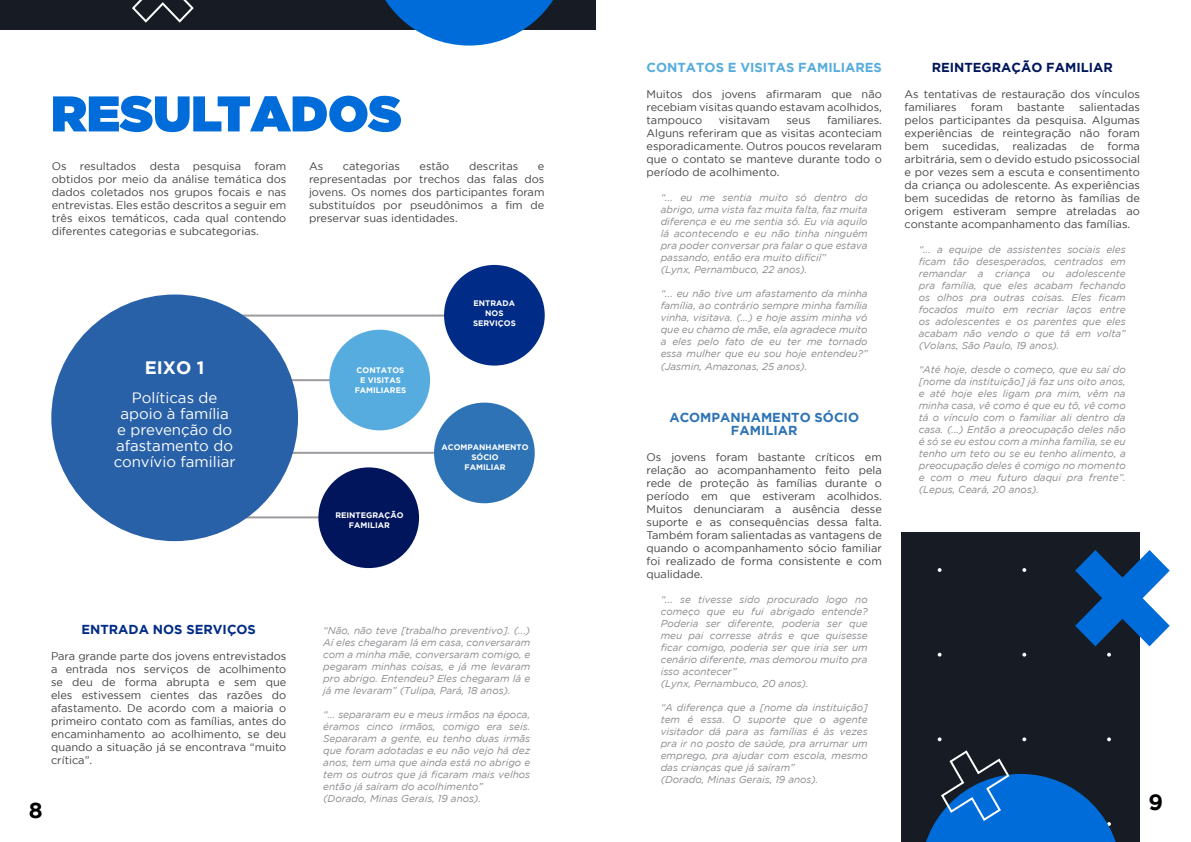
<style>
.page{position:relative;width:1191px;height:842px;background:#fff}
.page>*{position:absolute;margin:0;border:0;box-sizing:border-box;transform-origin:0 0}
.t1{font:900 50px "Gotham";color:#006cda}
.t2{font:700 22px "Gotham";color:#000}
.t3{font:700 18px "Gotham";color:#fff}
.t4{font:15px/16px "Gotham";color:#fff;text-align:center}
.t5{font:700 13px/13px "Gotham";color:#2d73b5;text-align:center}
.t6{font:700 13px "Gotham";color:#56acde}
.t7{font:700 13px "Gotham";color:#00155c}
.t8{font:700 13px "Gotham";color:#002b86}
.t9{font:11px/13px "Gotham";color:#434141;text-align:justify}
.t10{font:italic 10px/12px "Gotham";color:#89878c;text-align:justify}
.t11{font:700 8px/10px "Gotham";color:#fff;text-align:center}
</style>
<div class="page">
<div style="left:0;top:0;width:595px;height:29px;background:#171c24"></div>
<hr style="left:183px;top:315px;width:318px;height:2px;background:#9d9ba0">
<hr style="left:236px;top:379px;width:150px;height:2px;background:#9d9ba0">
<hr style="left:177px;top:452px;width:312px;height:2px;background:#9d9ba0">
<hr style="left:177px;top:516px;width:206px;height:2px;background:#9d9ba0">
<div style="left:51px;top:294px;width:247px;height:247px;background:#2961a9;border-radius:50%"></div>
<div style="left:329px;top:330px;width:101px;height:100px;background:#56acde;border-radius:50%"></div>
<div style="left:444px;top:265px;width:101px;height:101px;background:#002b86;border-radius:50%"></div>
<div style="left:318px;top:467px;width:101px;height:101px;background:#00155c;border-radius:50%"></div>
<div style="left:434px;top:403px;width:101px;height:100px;background:#2d73b5;border-radius:50%"></div>
<div style="left:901px;top:533px;width:239px;height:309px;background:#171c24"></div>
<svg style="left:1107px;top:653px;width:4px;height:4px"></svg>
<svg style="left:1107px;top:737px;width:4px;height:4px"></svg>
<svg style="left:1022px;top:568px;width:4px;height:4px"></svg>
<svg style="left:1022px;top:653px;width:4px;height:4px"></svg>
<svg style="left:1022px;top:737px;width:4px;height:4px"></svg>
<svg style="left:937px;top:568px;width:4px;height:4px"></svg>
<svg style="left:937px;top:653px;width:4px;height:4px"></svg>
<svg style="left:937px;top:737px;width:4px;height:4px"></svg>
<svg style="left:1075px;top:550px;width:94px;height:96px"></svg>
<svg style="left:926px;top:750px;width:190px;height:92px"></svg>
<svg style="left:369px;top:0;width:200px;height:46px"></svg>
<svg style="left:132px;top:0;width:62px;height:23px"></svg>
<h3 class="t7" style="left:931px;top:60px;width:183px">REINTEGRAÇÃO FAMILIAR</h3>
<p class="t9" style="left:904px;top:87px;width:237px">As tentativas de restauração dos vínculos familiares</p>
<h3 class="t6" style="left:646px;top:60px;width:237px">CONTATOS E VISITAS FAMILIARES</h3>
<p class="t9" style="left:646px;top:87px;width:237px">Muitos dos jovens afirmaram que não recebiam visitas quando estavam acolhidos, tampouco</p>
<h1 class="t1" style="left:51px;top:78px;width:352px">RESULTADOS</h1>
<p class="t9" style="left:52px;top:160px;width:236px">Os resultados desta pesquisa foram obtidos por meio da análise temática dos dados coletados nos grupos focais e nas entrevistas. Eles estão descritos a seguir em três eixos temáticos, cada qual contendo diferentes categorias e subcategorias.</p>
<p class="t9" style="left:971px;top:100px;width:34px">foram</p>
<p class="t9" style="left:1017px;top:100px;width:49px">bastante</p>
<p class="t9" style="left:904px;top:100px;width:237px;text-indent:174px">salientadas pelos participantes da pesquisa. Algumas experiências de reintegração não foram bem sucedidas, realizadas de forma arbitrária, sem o devido estudo psicossocial e por vezes sem a escuta e consentimento da criança ou adolescente. As experiências bem sucedidas de retorno às famílias de origem estiveram sempre atreladas ao constante acompanhamento das famílias.</p>
<p class="t10" style="left:918px;top:244px;width:208px">“... a equipe de assistentes sociais eles ficam tão desesperados, centrados em remandar a criança ou adolescente pra família, que eles acabam fechando os olhos pra outras coisas. Eles ficam focados muito em recriar laços entre os adolescentes e os parentes que eles acabam não vendo o que tá em volta” (Volans, São Paulo, 19 anos).</p>
<p class="t10" style="left:918px;top:364px;width:208px">“Até hoje, desde o começo, que eu saí do [nome da instituição] já faz uns oito anos, e até hoje eles ligam pra mim, vêm na minha casa, vê como é que eu tô, vê como tá o vínculo com o familiar ali dentro da casa. (...) Então a preocupação deles não é só se eu estou com a minha família, se eu tenho um teto ou se eu tenho alimento, a preocupação deles é comigo no momento e com o meu futuro daqui pra frente”. (Lepus, Ceará, 20 anos).</p>
<p class="t9" style="left:646px;top:113px;width:237px;text-indent:181px">familiares.<br>Alguns referiram que as visitas aconteciam esporadicamente. Outros poucos revelaram que o contato se manteve durante todo o período de acolhimento.</p>
<p class="t10" style="left:660px;top:192px;width:208px;text-align:left">“... eu me sentia muito só dentro do abrigo, uma vista faz muita falta, faz muita diferença e eu me sentia só. Eu via aquilo lá acontecendo e eu não tinha ninguém pra poder conversar pra falar o que estava passando, então era muito difícil”<br>(Lynx, Pernambuco, 22 anos).</p>
<p class="t10" style="left:660px;top:288px;width:208px">“... eu não tive um afastamento da minha família, ao contrário sempre minha família vinha, visitava. (...) e hoje assim minha vó que eu chamo de mãe, ela agradece muito a eles pelo fato de eu ter me tornado essa mulher que eu sou hoje entendeu?”</p>
<p class="t10" style="left:660px;top:361px;width:148px">(Jasmin, Amazonas, 25 anos).</p>
<h3 class="t5" style="left:669px;top:411px;width:191px">ACOMPANHAMENTO SÓCIO<br>FAMILIAR</h3>
<p class="t9" style="left:646px;top:450px;width:237px">Os jovens foram bastante críticos em relação ao acompanhamento feito pela rede de proteção às famílias durante o período em que estiveram acolhidos.<br>Muitos denunciaram a ausência desse suporte e as consequências dessa falta.<br>Também foram salientadas as vantagens de quando o acompanhamento sócio familiar foi realizado de forma consistente e com qualidade.</p>
<p class="t10" style="left:660px;top:594px;width:208px;text-align:left">“... se tivesse sido procurado logo no começo que eu fui abrigado entende?<br>Poderia ser diferente, poderia ser que meu pai corresse atrás e que quisesse ficar comigo, poderia ser que iria ser um cenário diferente, mas demorou muito pra isso acontecer”<br>(Lynx, Pernambuco, 20 anos).</p>
<p class="t10" style="left:660px;top:702px;width:208px;text-align:left">“A diferença que a [nome da instituição] tem é essa. O suporte que o agente visitador dá para as famílias é às vezes pra ir no posto de saúde, pra arrumar um emprego, pra ajudar com escola, mesmo das crianças que já saíram”<br>(Dorado, Minas Gerais, 19 anos).</p>
<p class="t9" style="left:718px;top:113px;width:53px">visitavam</p>
<p class="t9" style="left:786px;top:113px;width:26px">seus</p>
<p class="t9" style="left:309px;top:160px;width:16px">As</p>
<p class="t9" style="left:343px;top:160px;width:58px">categorias</p>
<p class="t9" style="left:419px;top:160px;width:31px">estão</p>
<p class="t9" style="left:469px;top:160px;width:51px">descritas</p>
<p class="t9" style="left:309px;top:160px;width:237px;text-indent:229px">e representadas por trechos das falas dos jovens. Os nomes dos participantes foram substituídos por pseudônimos a fim de preservar suas identidades.</p>
<p class="t11" style="left:473px;top:298px;width:44px">ENTRADA<br>NOS<br>SERVIÇOS</p>
<h3 class="t3" style="left:145px;top:357px;width:61px">EIXO 1</h3>
<h3 class="t4" style="left:114px;top:389px;width:123px">Políticas de apoio à família<br>e prevenção do afastamento do convívio familiar</h3>
<p class="t11" style="left:355px;top:365px;width:53px">CONTATOS<br>E VISITAS<br>FAMILIARES</p>
<p class="t11" style="left:441px;top:442px;width:88px">ACOMPANHAMENTO<br>SÓCIO<br>FAMILIAR</p>
<p class="t11" style="left:335px;top:510px;width:70px">REINTEGRAÇÃO<br>FAMILIAR</p>
<h3 class="t8" style="left:81px;top:621px;width:176px">ENTRADA NOS SERVIÇOS</h3>
<p class="t9" style="left:51px;top:649px;width:237px">Para grande parte dos jovens entrevistados a entrada nos serviços de acolhimento se deu de forma abrupta e sem que eles estivessem cientes das razões do afastamento. De acordo com a maioria o primeiro contato com as famílias, antes do encaminhamento ao acolhimento, se deu quando a situação já se encontrava “muito crítica”.</p>
<p class="t10" style="left:323px;top:624px;width:208px">“Não, não teve [trabalho preventivo]. (...)<br>Aí eles chegaram lá em casa, conversaram com a minha mãe, conversaram comigo, e pegaram minhas coisas, e já me levaram pro abrigo. Entendeu? Eles chegaram lá e já me levaram” (Tulipa, Pará, 18 anos).</p>
<p class="t10" style="left:323px;top:708px;width:208px;text-align:left">“... separaram eu e meus irmãos na época, éramos cinco irmãos, comigo era seis.<br>Separaram a gente, eu tenho duas irmãs que foram adotadas e eu não vejo há dez anos, tem uma que ainda está no abrigo e tem os outros que já ficaram mais velhos então já saíram do acolhimento”<br>(Dorado, Minas Gerais, 19 anos).</p>
<h2 class="t2" style="left:29px;top:797px;width:15px">8</h2>
<h2 class="t2" style="left:1148px;top:789px;width:16px">9</h2>
</div>
